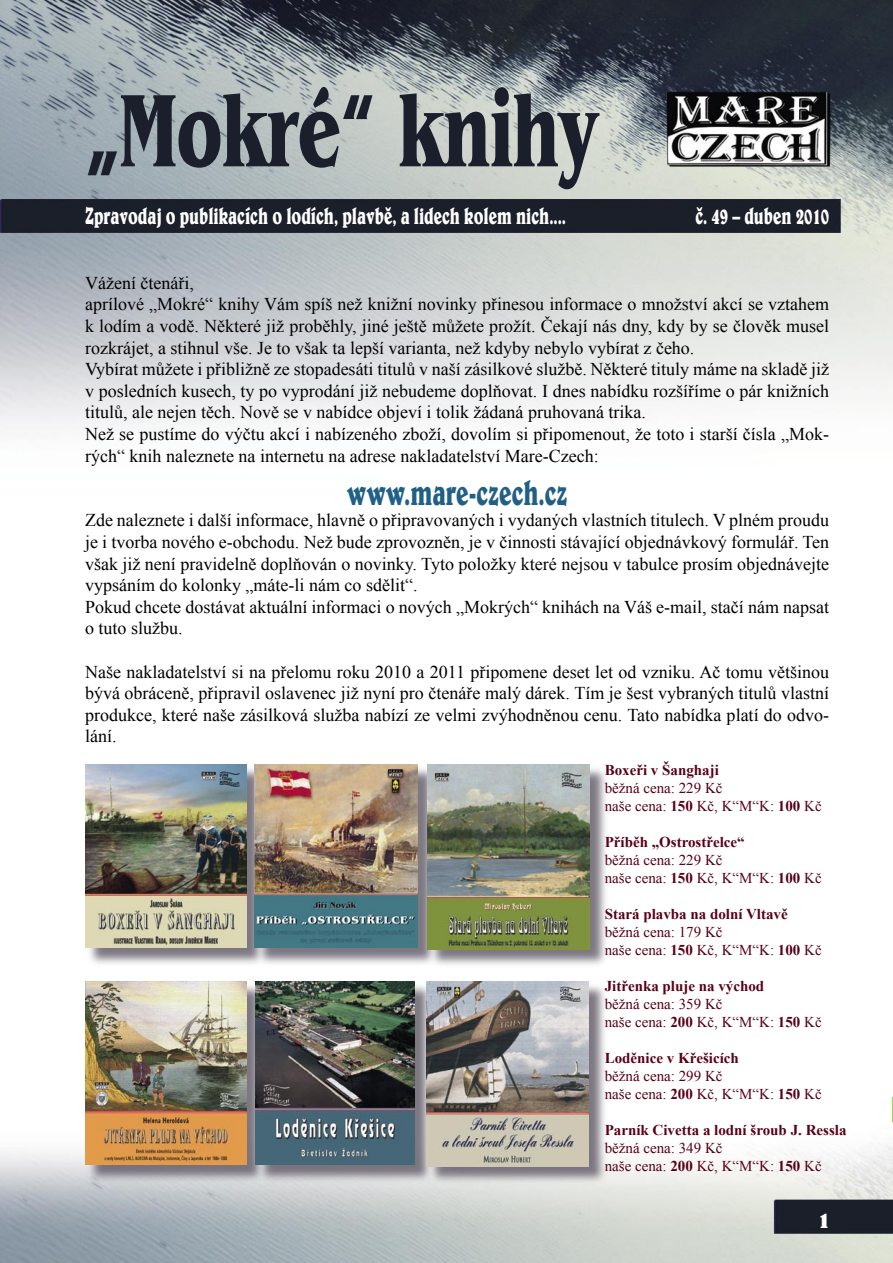
<style>
.page{position:relative;width:893px;height:1263px;background:#fff}
.page>*{position:absolute;margin:0;border:0;box-sizing:border-box;transform-origin:0 0}
.t1{font:700 108px "Benguiat Std";color:#1a1f2b;scale:.65 1}
.Titulek{font:700 36px "Belwe CE";color:#216086;scale:.65 1}
.t2{font:700 24px "Belwe CE";color:#fff;scale:.65 1}
.t3{font:700 24px "Belwe CE";color:#fff}
.běžný_text{font:18px/21.6px "Times New Roman";color:#000;text-align:justify}
.t4{font:15px/18px "Times New Roman";color:#580018}
.t5{font:700 15px/18px "Times New Roman";color:#580018}
.s1{font-weight:700}
.s2{font-weight:400}
</style>
<div class="page">
<img style="left:0;top:1097px;width:893px;height:166px">
<img style="left:0;top:0;width:893px;height:426px">
<div style="left:87px;top:766px;width:180px;height:201px;background:#514a58;opacity:.75"></div>
<img style="left:85px;top:764px;width:161px;height:184px">
<div style="left:87px;top:983px;width:180px;height:201px;background:#514a58;opacity:.75"></div>
<img style="left:85px;top:981px;width:162px;height:184px">
<div style="left:257px;top:983px;width:178px;height:201px;background:#514a58;opacity:.75"></div>
<img style="left:255px;top:981px;width:160px;height:184px">
<div style="left:256px;top:766px;width:181px;height:201px;background:#514a58;opacity:.75"></div>
<img style="left:254px;top:764px;width:164px;height:184px">
<div style="left:429px;top:766px;width:181px;height:203px;background:#514a58;opacity:.75"></div>
<img style="left:427px;top:764px;width:163px;height:185px">
<div style="left:428px;top:983px;width:180px;height:203px;background:#514a58;opacity:.75"></div>
<img style="left:426px;top:981px;width:163px;height:185px">
<p class="t1" style="left:85px;top:68px;width:792px">„Mokré“ knihy</p>
<p class="t2" style="left:85px;top:202px;width:741px">Zpravodaj o publikacích o lodích, plavbě, a lidech kolem nich....</p>
<p class="t2" style="left:695px;top:202px;width:207px">č. 49 – duben 2010</p>
<p class="běžný_text" style="left:85px;top:272px;width:110px">Vážení čtenáři,</p>
<p class="běžný_text" style="left:85px;top:293px;width:746px">aprílové „Mokré“ knihy Vám spíš než knižní novinky přinesou informace o množství akcí se vztahem k lodím a vodě. Některé již proběhly, jiné ještě můžete prožít. Čekají nás dny, kdy by se člověk musel rozkrájet, a stihnul vše. Je to však ta lepší varianta, než kdyby nebylo vybírat z čeho.</p>
<p class="běžný_text" style="left:85px;top:358px;width:746px">Vybírat můžete i přibližně ze stopadesáti titulů v naší zásilkové službě. Některé tituly máme na skladě již v posledních kusech, ty po vyprodání již nebudeme doplňovat. I dnes nabídku rozšíříme o pár knižních titulů, ale nejen těch. Nově se v nabídce objeví i tolik žádaná pruhovaná trika.</p>
<p class="běžný_text" style="left:85px;top:423px;width:746px">Než se pustíme do výčtu akcí i nabízeného zboží, dovolím si připomenout, že toto i starší čísla „Mok&shy;rých“ knih naleznete na internetu na adrese nakladatelství Mare-Czech:</p>
<p class="Titulek" style="left:347px;top:472px;width:341px">www.mare-czech.cz</p>
<p class="běžný_text" style="left:85px;top:509px;width:746px">Zde naleznete i další informace, hlavně o připravovaných i vydaných vlastních titulech. V plném proudu je i tvorba nového e-obchodu. Než bude zprovozněn, je v činnosti stávající objednávkový formulář. Ten však již není pravidelně doplňován o novinky. Tyto položky které nejsou v tabulce prosím objednávejte vypsáním do kolonky „máte-li nám co sdělit“.</p>
<p class="běžný_text" style="left:85px;top:596px;width:746px">Pokud chcete dostávat aktuální informaci o nových „Mokrých“ knihách na Váš e-mail, stačí nám napsat o tuto službu.</p>
<p class="běžný_text" style="left:85px;top:660px;width:746px">Naše nakladatelství si na přelomu roku 2010 a 2011 připomene deset let od vzniku. Ač tomu většinou bývá obráceně, připravil oslavenec již nyní pro čtenáře malý dárek. Tím je šest vybraných titulů vlastní produkce, které naše zásilková služba nabízí ze velmi zvýhodněnou cenu. Tato nabídka platí do odvo&shy;lání.</p>
<p class="t5" style="left:605px;top:760px;width:116px">Boxeři v Šanghaji</p>
<p class="t4" style="left:605px;top:778px;width:219px">běžná cena: 229 Kč<br>naše cena: <span class="s1">150</span> Kč, K“M“K: <span class="s1">100</span> Kč</p>
<p class="t4" style="left:605px;top:832px;width:219px"><span class="s1">Příběh „Ostrostřelce“<br></span>běžná cena: 229 Kč<br>naše cena: <span class="s1">150</span> Kč, K“M“K: <span class="s1">100</span> Kč</p>
<p class="t4" style="left:605px;top:904px;width:219px"><span class="s1">Stará plavba na dolní Vltavě </span>běžná cena: 179 Kč<br>naše cena: <span class="s1">150</span> Kč, K“M“K: <span class="s1">100</span> Kč</p>
<p class="t4" style="left:605px;top:976px;width:219px"><span class="s1">Jitřenka pluje na východ<br></span>běžná cena: 359 Kč<br>naše cena: <span class="s1">200</span> Kč, K“M“K: <span class="s1">150</span> Kč</p>
<p class="t4" style="left:605px;top:1048px;width:219px"><span class="s1">Loděnice v Křešicích<br></span>běžná cena: 299 Kč<br>naše cena: <span class="s1">200</span> Kč, K“M“K: <span class="s1">150</span> Kč</p>
<p class="t5" style="left:605px;top:1120px;width:243px">Parník Civetta a lodní šroub J. Ressla <span class="s2">běžná cena: 349 Kč<br>naše cena:</span> 200 <span class="s2">Kč, K“M“K:</span> 150 <span class="s2">Kč</span></p>
<p class="t3" style="left:817px;top:1206px;width:14px">1</p>
</div>
